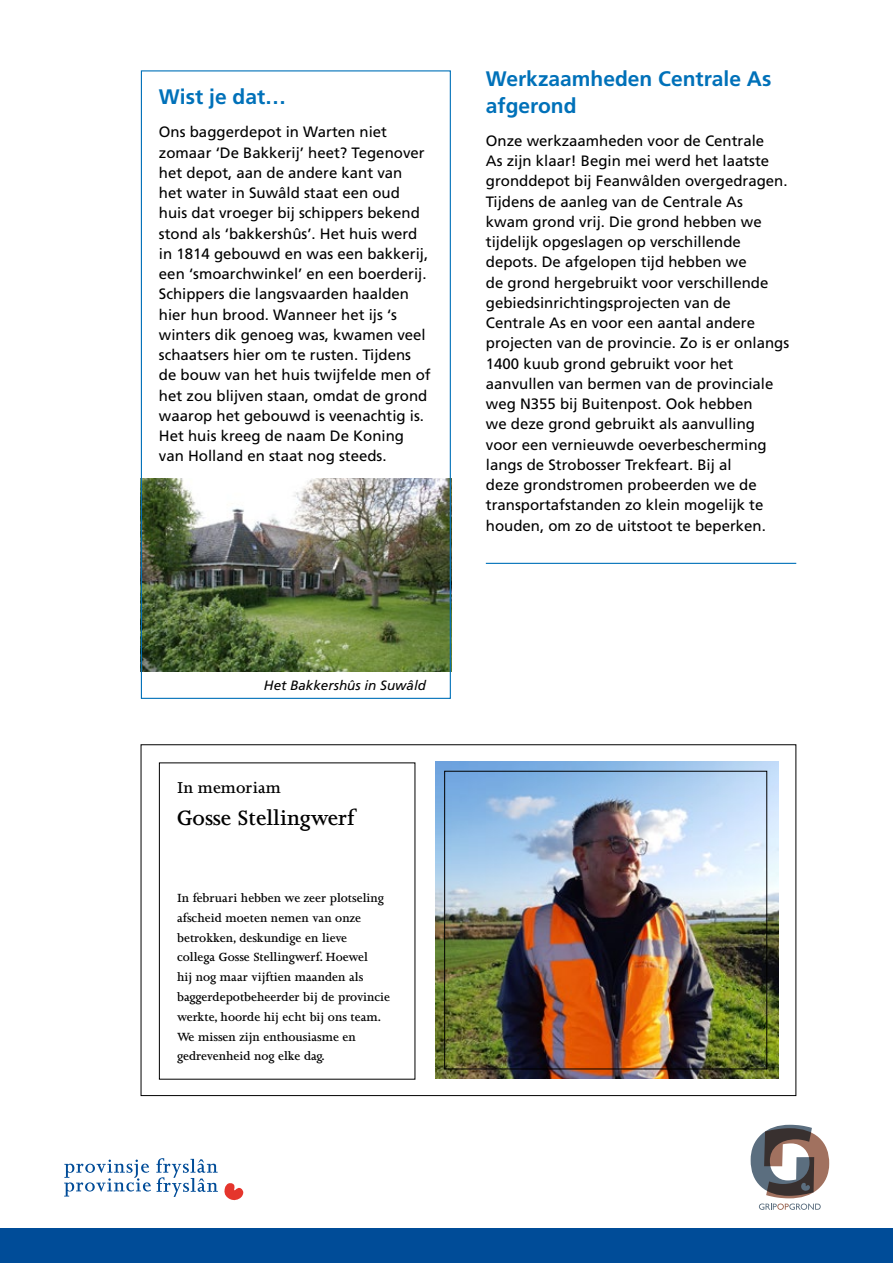
<style>
.page{position:relative;width:893px;height:1263px;background:#fff}
.page>*{position:absolute;margin:0;border:0;box-sizing:border-box;transform-origin:0 0}
.Joanna_Etiket{font:600 23.85px "Joanna MT Std";color:#000}
.Kopje_14pt{font:700 21px/27px "Frutiger LT Std";color:#0071b9}
.Joanna_Etiket-2{font:600 18.15px "Joanna MT Std";color:#000}
.Brood{font:15px/20.2px "Frutiger LT Std";color:#000}
.Brood-2{font:600 13.65px/19.8px "Joanna MT Std";color:#000}
.Fotobijschrift{font:italic 13.5px "Frutiger LT Std";color:#000}
</style>
<div class="page">
<img style="left:143px;top:478px;width:306px;height:193px">
<img style="left:435px;top:762px;width:344px;height:316px">
<img style="left:444px;top:771px;width:323px;height:298px">
<svg style="left:159px;top:762px;width:256px;height:317px"></svg>
<svg style="left:64px;top:1158px;width:179px;height:43px"></svg>
<div style="left:0;top:1229px;width:893px;height:34px;background:#004c98"></div>
<svg style="left:751px;top:1125px;width:78px;height:85px"></svg>
<hr style="left:486px;top:563px;width:310px;height:1px;background:#0071b9">
<h2 class="Kopje_14pt" style="left:159px;top:84px;width:129px">Wist je dat…</h2>
<p class="Brood" style="left:159px;top:122px;width:273px">Ons baggerdepot in Warten niet zomaar ‘De Bakkerij’ heet? Tegenover het depot, aan de andere kant van<br>het water in Suwâld staat een oud huis dat vroeger bij schippers bekend stond als ‘bakkershûs’. Het huis werd in 1814 gebouwd en was een bakkerij, een ‘smoarchwinkel’ en een boerderij.<br>Schippers die langsvaarden haalden hier hun brood. Wanneer het ijs ‘s winters dik genoeg was, kwamen veel schaatsers hier om te rusten. Tijdens de bouw van het huis twijfelde men of het zou blijven staan, omdat de grond waarop het gebouwd is veenachtig is.<br>Het huis kreeg de naam De Koning van Holland en staat nog steeds.</p>
<h2 class="Kopje_14pt" style="left:486px;top:65px;width:287px">Werkzaamheden Centrale As afgerond</h2>
<p class="Brood" style="left:486px;top:131px;width:305px">Onze werkzaamheden voor de Centrale<br>As zijn klaar! Begin mei werd het laatste gronddepot bij Feanwâlden overgedragen.<br>Tijdens de aanleg van de Centrale As<br>kwam grond vrij. Die grond hebben we tijdelijk opgeslagen op verschillende depots. De afgelopen tijd hebben we<br>de grond hergebruikt voor verschillende gebiedsinrichtingsprojecten van de Centrale As en voor een aantal andere projecten van de provincie. Zo is er onlangs 1400 kuub grond gebruikt voor het aanvullen van bermen van de provinciale weg N355 bij Buitenpost. Ook hebben<br>we deze grond gebruikt als aanvulling voor een vernieuwde oeverbescherming langs de Strobosser Trekfeart. Bij al<br>deze grondstromen probeerden we de transportafstanden zo klein mogelijk te houden, om zo de uitstoot te beperken.</p>
<p class="Fotobijschrift" style="left:264px;top:677px;width:164px">Het Bakkershûs in Suwâld</p>
<h2 class="Joanna_Etiket-2" style="left:177px;top:777px;width:105px">In memoriam</h2>
<h2 class="Joanna_Etiket" style="left:177px;top:805px;width:179px">Gosse Stellingwerf</h2>
<p class="Brood-2" style="left:177px;top:888px;width:215px">In februari hebben we zeer plotseling afscheid moeten nemen van onze betrokken, deskundige en lieve<br>collega Gosse Stellingwerf. Hoewel<br>hij nog maar vijftien maanden als baggerdepotbeheerder bij de provincie werkte, hoorde hij echt bij ons team.<br>We missen zijn enthousiasme en gedrevenheid nog elke dag.</p>
</div>
